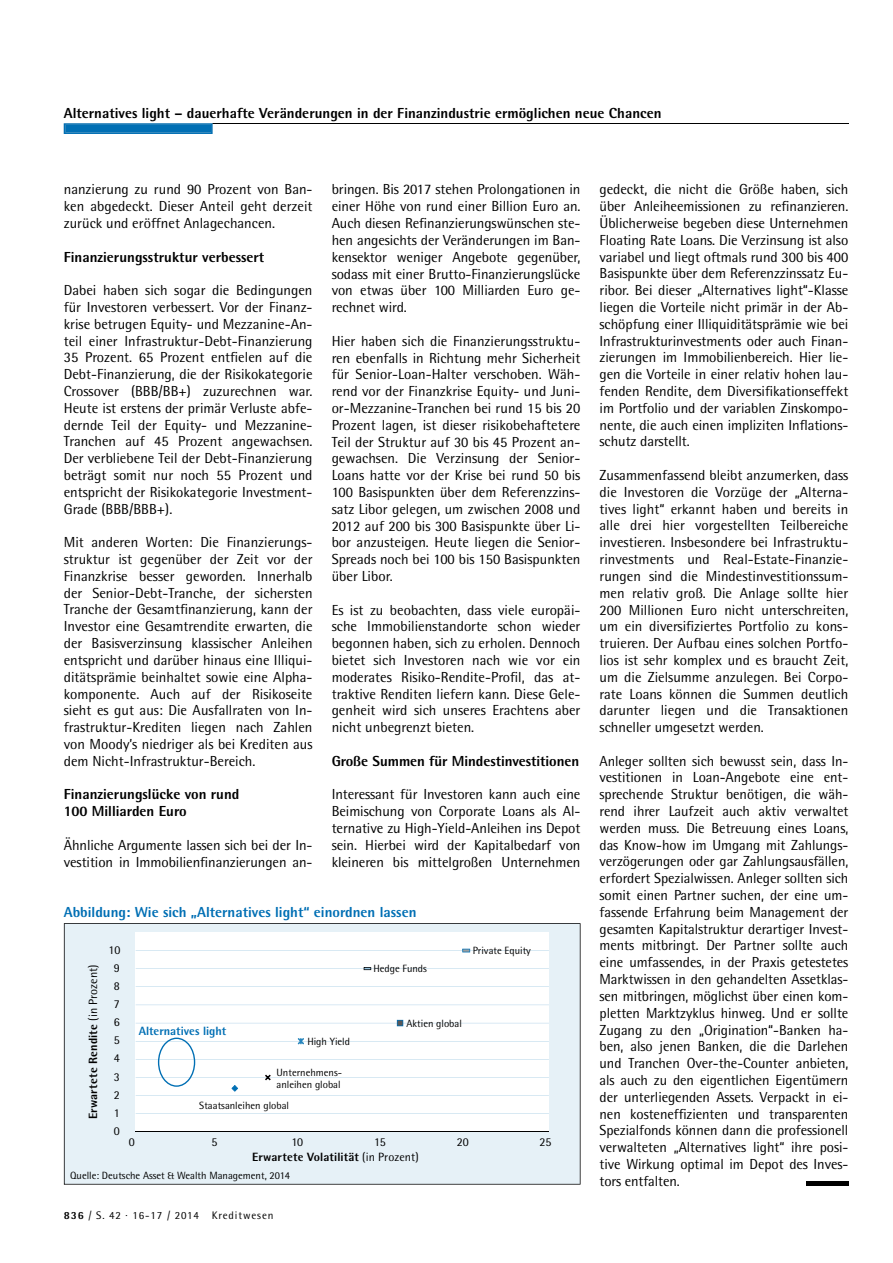
<style>
.page{position:relative;width:893px;height:1263px;background:#fff}
.page>*{position:absolute;margin:0;border:0;box-sizing:border-box;transform-origin:0 0}
.t1{font:14.55px/16.8px "Rotis Semi Sans";letter-spacing:-.005em;color:#000;text-align:justify}
.t2{font:800 14.55px/16.8px "Rotis Semi Sans";color:#000}
.t3{font:800 14.55px "Rotis Semi Sans";color:#006fb4}
.t4{font:800 12px "Rotis Semi Sans";letter-spacing:.01em;color:#000}
.t5{font:12px "Rotis Semi Sans";letter-spacing:-.02em;color:#000}
.t6{font:800 12px "Rotis Semi Sans";color:#006fb4}
.t7{font:10.95px "Rotis Semi Sans";letter-spacing:.08em;color:#000}
.t8{font:10.5px/12px "Rotis Semi Sans";color:#000}
.s1{font-weight:400}
.s2{font-weight:800}
</style>
<div class="page">
<hr style="left:212px;top:123px;width:636px;height:1px;background:#000">
<svg style="left:64px;top:123px;width:149px;height:11px;background:#0f76b6"></svg>
<div style="left:806px;top:1181px;width:42px;height:5px;background:#000"></div>
<svg style="left:64px;top:923px;width:516px;height:261px"></svg>
<p class="t2" style="left:64px;top:105px;width:599px">Alternatives light – dauerhafte Veränderungen in der Finanzindustrie ermöglichen neue Chancen</p>
<p class="t1" style="left:64px;top:181px;width:250px">nanzierung zu rund 90 Prozent von Ban&shy;ken abgedeckt. Dieser Anteil geht derzeit zurück und eröffnet Anlagechancen.</p>
<p class="t2" style="left:64px;top:248px;width:202px">Finanzierungsstruktur verbessert</p>
<p class="t1" style="left:64px;top:282px;width:250px">Dabei haben sich sogar die Bedingungen für Investoren verbessert. Vor der Finanz&shy;krise betrugen Equity- und Mezzanine-An&shy;teil einer Infrastruktur-Debt-Finanzierung 35 Prozent. 65 Prozent entfielen auf die Debt-Finanzierung, die der Risikokategorie Crossover (BBB/BB+) zuzurechnen war.<br>Heute ist erstens der primär Verluste abfe&shy;dernde Teil der Equity- und Mezzanine-Tranchen auf 45 Prozent angewachsen.<br>Der verbliebene Teil der Debt-Finanzierung beträgt somit nur noch 55 Prozent und entspricht der Risikokategorie Investment-Grade (BBB/BBB+).</p>
<p class="t1" style="left:64px;top:534px;width:250px">Mit anderen Worten: Die Finanzierungs&shy;struktur ist gegenüber der Zeit vor der Finanzkrise besser geworden. Innerhalb der Senior-Debt-Tranche, der sichersten Tranche der Gesamtfinanzierung, kann der Investor eine Gesamtrendite erwarten, die der Basisverzinsung klassischer Anleihen entspricht und darüber hinaus eine Illiqui&shy;ditätsprämie beinhaltet sowie eine Alpha&shy;komponente. Auch auf der Risikoseite sieht es gut aus: Die Ausfallraten von In&shy;frastruktur-Krediten liegen nach Zahlen von Moody’s niedriger als bei Krediten aus dem Nicht-Infrastruktur-Bereich.</p>
<p class="t2" style="left:64px;top:786px;width:177px">Finanzierungslücke von rund<br>100 Milliarden Euro</p>
<p class="t1" style="left:64px;top:836px;width:250px">Ähnliche Argumente lassen sich bei der In&shy;vestition in Immobilienfinanzierungen an-</p>
<p class="t1" style="left:332px;top:181px;width:250px">bringen. Bis 2017 stehen Prolongationen in einer Höhe von rund einer Billion Euro an.<br>Auch diesen Refinanzierungswünschen ste&shy;hen angesichts der Veränderungen im Ban&shy;kensektor weniger Angebote gegenüber, sodass mit einer Brutto-Finanzierungslücke von etwas über 100 Milliarden Euro ge&shy;rechnet wird.</p>
<p class="t1" style="left:332px;top:332px;width:250px">Hier haben sich die Finanzierungsstruktu&shy;ren ebenfalls in Richtung mehr Sicherheit für Senior-Loan-Halter verschoben. Wäh&shy;rend vor der Finanzkrise Equity- und Juni&shy;or-Mezzanine-Tranchen bei rund 15 bis 20<br>Prozent lagen, ist dieser risikobehaftetere Teil der Struktur auf 30 bis 45 Prozent an&shy;gewachsen. Die Verzinsung der Senior-Loans hatte vor der Krise bei rund 50 bis 100 Basispunkten über dem Referenzzins&shy;satz Libor gelegen, um zwischen 2008 und 2012 auf 200 bis 300 Basispunkte über Li&shy;bor anzusteigen. Heute liegen die Senior-Spreads noch bei 100 bis 150 Basispunkten über Libor.</p>
<p class="t1" style="left:332px;top:601px;width:250px">Es ist zu beobachten, dass viele europäi&shy;sche Immobilienstandorte schon wieder begonnen haben, sich zu erholen. Dennoch bietet sich Investoren nach wie vor ein moderates Risiko-Rendite-Profil, das at&shy;traktive Renditen liefern kann. Diese Gele&shy;genheit wird sich unseres Erachtens aber nicht unbegrenzt bieten.</p>
<p class="t2" style="left:332px;top:752px;width:249px">Große Summen für Mindestinvestitionen</p>
<p class="t1" style="left:332px;top:786px;width:250px">Interessant für Investoren kann auch eine Beimischung von Corporate Loans als Al&shy;ternative zu High-Yield-Anleihen ins Depot sein. Hierbei wird der Kapitalbedarf von kleineren bis mittelgroßen Unternehmen</p>
<p class="t3" style="left:64px;top:903px;width:354px">Abbildung: Wie sich „Alternatives light“ einordnen lassen</p>
<p class="t4" style="left:85px;top:1119px;width:156px;rotate:-90deg">Erwartete Rendite <span class="s1">(in Prozent)</span></p>
<p class="t5" style="left:109px;top:942px;width:13px">10</p>
<p class="t5" style="left:114px;top:960px;width:8px">9</p>
<p class="t5" style="left:114px;top:979px;width:8px">8</p>
<p class="t5" style="left:114px;top:997px;width:8px">7</p>
<p class="t5" style="left:114px;top:1015px;width:8px">6</p>
<p class="t5" style="left:114px;top:1033px;width:8px">5</p>
<p class="t5" style="left:114px;top:1051px;width:8px">4</p>
<p class="t5" style="left:114px;top:1069px;width:8px">3</p>
<p class="t5" style="left:114px;top:1087px;width:8px">2</p>
<p class="t5" style="left:114px;top:1106px;width:8px">1</p>
<p class="t5" style="left:114px;top:1124px;width:8px">0</p>
<p class="t6" style="left:139px;top:1023px;width:89px">Alternatives light</p>
<p class="t8" style="left:307px;top:1035px;width:44px">High Yield</p>
<p class="t8" style="left:277px;top:1066px;width:67px">Unternehmens&shy;anleihen global</p>
<p class="t8" style="left:199px;top:1099px;width:91px">Staatsanleihen global</p>
<p class="t8" style="left:373px;top:962px;width:55px">Hedge Funds</p>
<p class="t8" style="left:406px;top:1017px;width:57px">Aktien global</p>
<p class="t8" style="left:473px;top:944px;width:60px">Private Equity</p>
<p class="t5" style="left:129px;top:1135px;width:8px">0</p>
<p class="t5" style="left:211px;top:1135px;width:8px">5</p>
<p class="t5" style="left:291px;top:1135px;width:13px">10</p>
<p class="t5" style="left:374px;top:1135px;width:13px">15</p>
<p class="t5" style="left:457px;top:1135px;width:14px">20</p>
<p class="t5" style="left:539px;top:1135px;width:13px">25</p>
<p class="t4" style="left:252px;top:1149px;width:168px">Erwartete Volatilität <span class="s1">(in Prozent)</span></p>
<p class="t8" style="left:70px;top:1169px;width:222px">Quelle: Deutsche Asset &amp; Wealth Management, 2014</p>
<p class="t7" style="left:64px;top:1209px;width:211px"><span class="s2">836</span> / S. 42 · 16-17 / 2014 Kreditwesen</p>
<p class="t1" style="left:600px;top:181px;width:250px">gedeckt, die nicht die Größe haben, sich über Anleiheemissionen zu refinanzieren.<br>Üblicherweise begeben diese Unternehmen Floating Rate Loans. Die Verzinsung ist also variabel und liegt oftmals rund 300 bis 400<br>Basispunkte über dem Referenzzinssatz Eu&shy;ribor. Bei dieser „Alternatives light“-Klasse liegen die Vorteile nicht primär in der Ab&shy;schöpfung einer Illiquiditätsprämie wie bei Infrastrukturinvestments oder auch Finan&shy;zierungen im Immobilienbereich. Hier lie&shy;gen die Vorteile in einer relativ hohen lau&shy;fenden Rendite, dem Diversifikationseffekt im Portfolio und der variablen Zinskompo&shy;nente, die auch einen impliziten Inflations&shy;schutz darstellt.</p>
<p class="t1" style="left:600px;top:467px;width:250px">Zusammenfassend bleibt anzumerken, dass die Investoren die Vorzüge der „Alterna&shy;tives light“ erkannt haben und bereits in alle drei hier vorgestellten Teilbereiche investieren. Insbesondere bei Infrastruktu&shy;rinvestments und Real-Estate-Finanzie&shy;rungen sind die Mindestinvestitionssum&shy;men relativ groß. Die Anlage sollte hier 200 Millionen Euro nicht unterschreiten, um ein diversifiziertes Portfolio zu kons&shy;truieren. Der Aufbau eines solchen Portfo&shy;lios ist sehr komplex und es braucht Zeit, um die Zielsumme anzulegen. Bei Corpo&shy;rate Loans können die Summen deutlich darunter liegen und die Transaktionen schneller umgesetzt werden.</p>
<p class="t1" style="left:600px;top:752px;width:250px">Anleger sollten sich bewusst sein, dass In&shy;vestitionen in Loan-Angebote eine ent&shy;sprechende Struktur benötigen, die wäh&shy;rend ihrer Laufzeit auch aktiv verwaltet werden muss. Die Betreuung eines Loans, das Know-how im Umgang mit Zahlungs&shy;verzögerungen oder gar Zahlungsausfällen, erfordert Spezialwissen. Anleger sollten sich somit einen Partner suchen, der eine um&shy;fassende Erfahrung beim Management der gesamten Kapitalstruktur derartiger Invest&shy;ments mitbringt. Der Partner sollte auch eine umfassendes, in der Praxis getestetes Marktwissen in den gehandelten Assetklas&shy;sen mitbringen, möglichst über einen kom&shy;pletten Marktzyklus hinweg. Und er sollte Zugang zu den „Origination“-Banken ha&shy;ben, also jenen Banken, die die Darlehen und Tranchen Over-the-Counter anbieten, als auch zu den eigentlichen Eigentümern der unterliegenden Assets. Verpackt in ei&shy;nen kosteneffizienten und transparenten Spezialfonds können dann die professionell verwalteten „Alternatives light“ ihre posi&shy;tive Wirkung optimal im Depot des Inves&shy;tors entfalten.</p>
</div>
